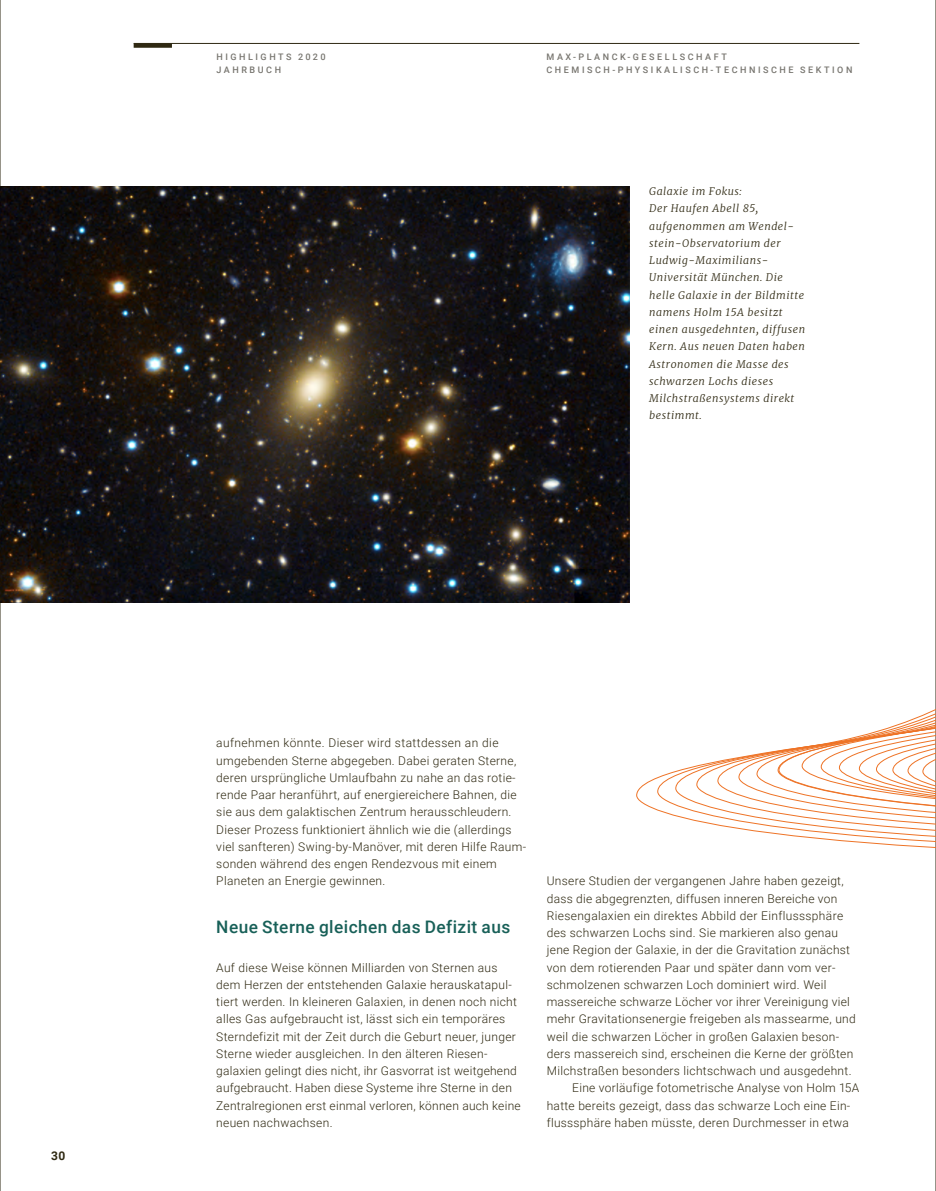
<style>
.page{position:relative;width:936px;height:1191px;background:#fff}
.page>*{position:absolute;margin:0;border:0;box-sizing:border-box;transform-origin:0 0}
.Zwischenhead{font:500 17.25px "Roboto";letter-spacing:.025em;color:#186058}
.Fließtext_stumpf{font:300 12px/17.2px "Roboto";letter-spacing:.025em;color:#2f2912}
.Fließtext_Einzug{font:300 12px/17.2px "Roboto";letter-spacing:.025em;color:#2f2912}
.t1{font:700 12px "Roboto";color:#2f2912}
.BU{font:italic 300 10.5px/17.2px "Merriweather";letter-spacing:.05em;color:#2f2912}
.t2{font:500 9px/13.5px "Roboto";letter-spacing:.285em;color:#77756f}
</style>
<div class="page">
<hr style="left:0;top:0;width:1px;height:1191px;background:#2f2912">
<hr style="left:935px;top:0;width:1px;height:1191px;background:#2f2912">
<svg style="left:675px;top:765px;width:260px;height:83px"></svg>
<svg style="left:696px;top:761px;width:239px;height:81px"></svg>
<svg style="left:717px;top:757px;width:218px;height:80px"></svg>
<svg style="left:738px;top:754px;width:197px;height:77px"></svg>
<svg style="left:756px;top:750px;width:179px;height:77px"></svg>
<svg style="left:778px;top:747px;width:157px;height:74px"></svg>
<svg style="left:801px;top:709px;width:134px;height:106px"></svg>
<img style="left:0;top:186px;width:629px;height:417px">
<hr style="left:134px;top:43px;width:725px;height:1px;background:#2f2912">
<div style="left:134px;top:43px;width:38px;height:5px;background:#2f2912"></div>
<p class="t1" style="left:51px;top:1147px;width:16px">30</p>
<p class="t2" style="left:216px;top:49px;width:111px">HIGHLIGHTS 2020<br>JAHRBUCH</p>
<p class="t2" style="left:546px;top:49px;width:307px">MAX-PLANCK-GESELLSCHAFT<br>CHEMISCH-PHYSIKALISCH-TECHNISCHE SEKTION</p>
<p class="BU" style="left:649px;top:182px;width:157px">Galaxie im Fokus:<br>Der Haufen Abell 85, aufgenommen am Wendel&shy;stein-Observatorium der<br>Ludwig-Maximilians-<br>Universität München. Die helle Galaxie in der Bildmitte namens Holm 15A besitzt einen ausgedehnten, diffusen<br>Kern. Aus neuen Daten haben<br>Astronomen die Masse des schwarzen Lochs dieses<br>Milchstraßensystems direkt bestimmt.</p>
<p class="Fließtext_Einzug" style="left:216px;top:734px;width:311px">aufnehmen könnte. Dieser wird stattdessen an die umgebenden Sterne abgegeben. Dabei geraten Sterne, deren ursprüngliche Umlaufbahn zu nahe an das rotie&shy;rende Paar heranführt, auf energiereichere Bahnen, die sie aus dem galaktischen Zentrum herausschleudern.<br>Dieser Prozess funktioniert ähnlich wie die (allerdings viel sanfteren) Swing-by-Manöver, mit deren Hilfe Raum&shy;sonden während des engen Rendezvous mit einem Planeten an Energie gewinnen.</p>
<p class="Zwischenhead" style="left:216px;top:915px;width:295px">Neue Sterne gleichen das Defizit aus</p>
<p class="Fließtext_stumpf" style="left:216px;top:958px;width:306px">Auf diese Weise können Milliarden von Sternen aus dem Herzen der entstehenden Galaxie herauskatapul&shy;tiert werden. In kleineren Galaxien, in denen noch nicht alles Gas aufgebraucht ist, lässt sich ein temporäres Sterndefizit mit der Zeit durch die Geburt neuer, junger Sterne wieder ausgleichen. In den älteren Riesen&shy;galaxien gelingt dies nicht, ihr Gasvorrat ist weitgehend aufgebraucht. Haben diese Systeme ihre Sterne in den Zentralregionen erst einmal verloren, können auch keine neuen nachwachsen.</p>
<p class="Fließtext_stumpf" style="left:546px;top:872px;width:310px">Unsere Studien der vergangenen Jahre haben gezeigt, dass die abgegrenzten, diffusen inneren Bereiche von Riesengalaxien ein direktes Abbild der Einflusssphäre des schwarzen Lochs sind. Sie markieren also genau jene Region der Galaxie, in der die Gravitation zunächst von dem rotierenden Paar und später dann vom ver&shy;schmolzenen schwarzen Loch dominiert wird. Weil massereiche schwarze Löcher vor ihrer Vereinigung viel mehr Gravitationsenergie freigeben als massearme, und weil die schwarzen Löcher in großen Galaxien beson&shy;ders massereich sind, erscheinen die Kerne der größten Milchstraßen besonders lichtschwach und ausgedehnt.</p>
<p class="Fließtext_Einzug" style="left:546px;top:1079px;width:314px;text-indent:26px">Eine vorläufige fotometrische Analyse von Holm 15A hatte bereits gezeigt, dass das schwarze Loch eine Ein&shy;flusssphäre haben müsste, deren Durchmesser in etwa</p>
</div>
